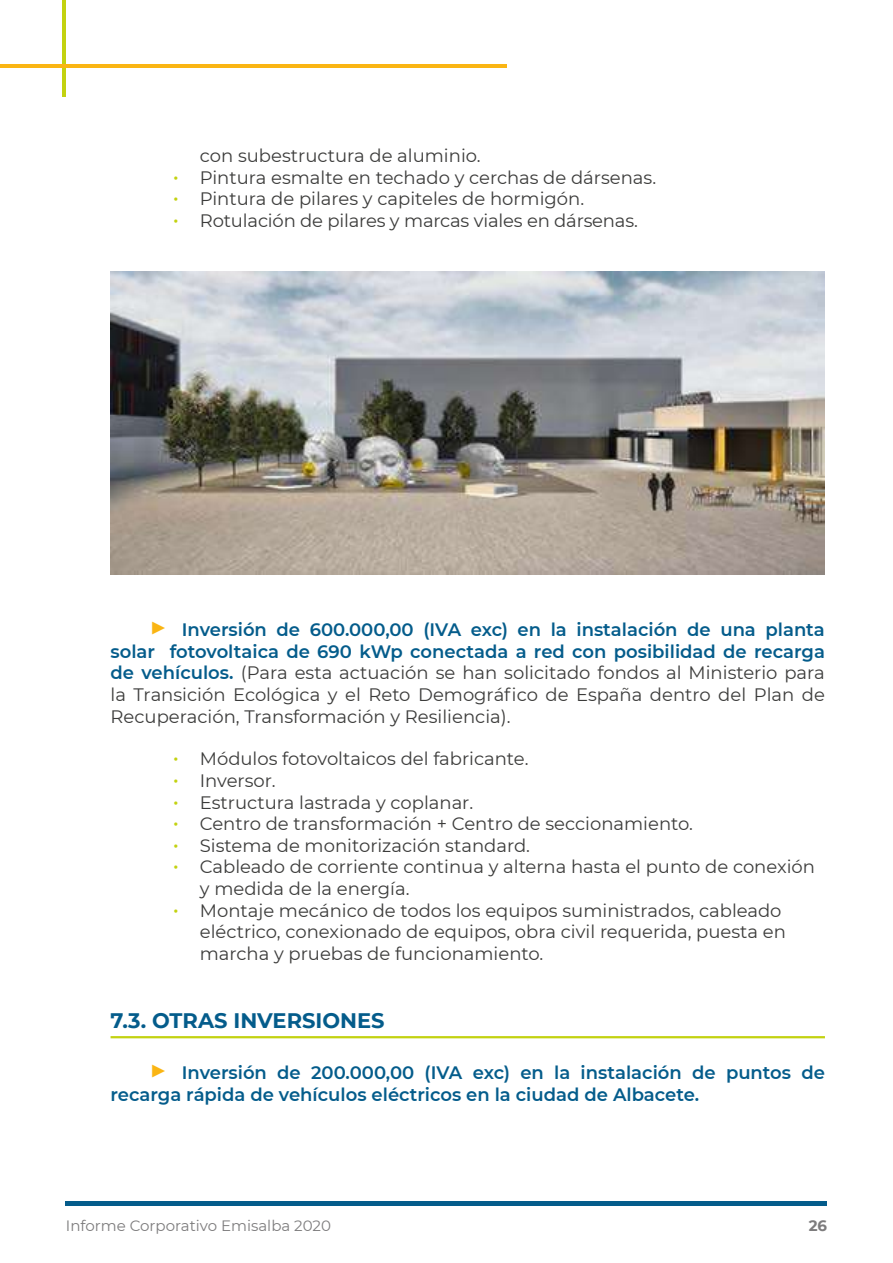
<style>
.page{position:relative;width:893px;height:1263px;background:#fff}
.page>*{position:absolute;margin:0;border:0;box-sizing:border-box;transform-origin:0 0}
.t1{font:700 21px "Montserrat";color:#045c8b}
.t2{font:18px/21.6px "Montserrat";color:#3c3c3b}
.t3{font:600 18px/21.6px "Montserrat";color:#045c8b}
.t4{font:15px "Montserrat";color:#7d7c7d}
.t5{font:700 15px "Montserrat";color:#7d7c7d}
.s1{font-size:21px;color:#c3d210}
.s2{font-size:30px;color:#fab513}
.s3{font-weight:600;color:#045c8b}
.s4{font-weight:400;font-size:30px;color:#fab513}
</style>
<div class="page">
<hr style="left:66px;top:1201px;width:761px;height:4px;background:#045c8b">
<hr style="left:63px;top:0;width:3px;height:97px;background:#c3d210">
<hr style="left:0;top:65px;width:507px;height:3px;background:#fab513">
<img style="left:111px;top:271px;width:714px;height:303px">
<hr style="left:111px;top:1036px;width:714px;height:2px;background:#c3d210">
<p class="t2" style="left:200px;top:144px;width:282px">con subestructura de aluminio.</p>
<p class="t2" style="left:173px;top:166px;width:485px"><span class="s1">•</span> Pintura esmalte en techado y cerchas de dársenas.</p>
<p class="t2" style="left:173px;top:187px;width:413px"><span class="s1">•</span> Pintura de pilares y capiteles de hormigón.</p>
<p class="t2" style="left:173px;top:209px;width:466px"><span class="s1">•</span> Rotulación de pilares y marcas viales en dársenas.</p>
<p class="t2" style="left:111px;top:618px;width:716px;text-align:justify;text-indent:38px"><span class="s2">▶</span> <span class="s3">Inversión de 600.000,00 (IVA exc) en la instalación de una planta solar fotovoltaica de 690 kWp conectada a red con posibilidad de recarga de vehículos.</span> (Para esta actuación se han solicitado fondos al Ministerio para la Transición Ecológica y el Reto Demográfico de España dentro del Plan de Recuperación, Transformación y Resiliencia).</p>
<p class="t2" style="left:173px;top:748px;width:357px"><span class="s1">•</span> Módulos fotovoltaicos del fabricante.</p>
<p class="t2" style="left:173px;top:769px;width:104px"><span class="s1">•</span> Inversor.</p>
<p class="t2" style="left:173px;top:791px;width:302px"><span class="s1">•</span> Estructura lastrada y coplanar.</p>
<p class="t2" style="left:173px;top:812px;width:522px"><span class="s1">•</span> Centro de transformación + Centro de seccionamiento.</p>
<p class="t2" style="left:173px;top:834px;width:359px"><span class="s1">•</span> Sistema de monitorización standard.</p>
<p class="t2" style="left:200px;top:856px;width:617px;text-indent:-27px"><span class="s1">•</span> Cableado de corriente continua y alterna hasta el punto de conexión y medida de la energía.</p>
<p class="t2" style="left:200px;top:899px;width:588px;text-indent:-27px"><span class="s1">•</span> Montaje mecánico de todos los equipos suministrados, cableado eléctrico, conexionado de equipos, obra civil requerida, puesta en marcha y pruebas de funcionamiento.</p>
<p class="t1" style="left:111px;top:1005px;width:276px">7.3. OTRAS INVERSIONES</p>
<p class="t3" style="left:111px;top:1061px;width:716px;text-indent:38px"><span class="s4">▶</span> Inversión de 200.000,00 (IVA exc) en la instalación de puntos de recarga rápida de vehículos eléctricos en la ciudad de Albacete.</p>
<p class="t4" style="left:66px;top:1215px;width:267px">Informe Corporativo Emisalba 2020</p>
<p class="t5" style="left:809px;top:1214px;width:20px">26</p>
</div>
